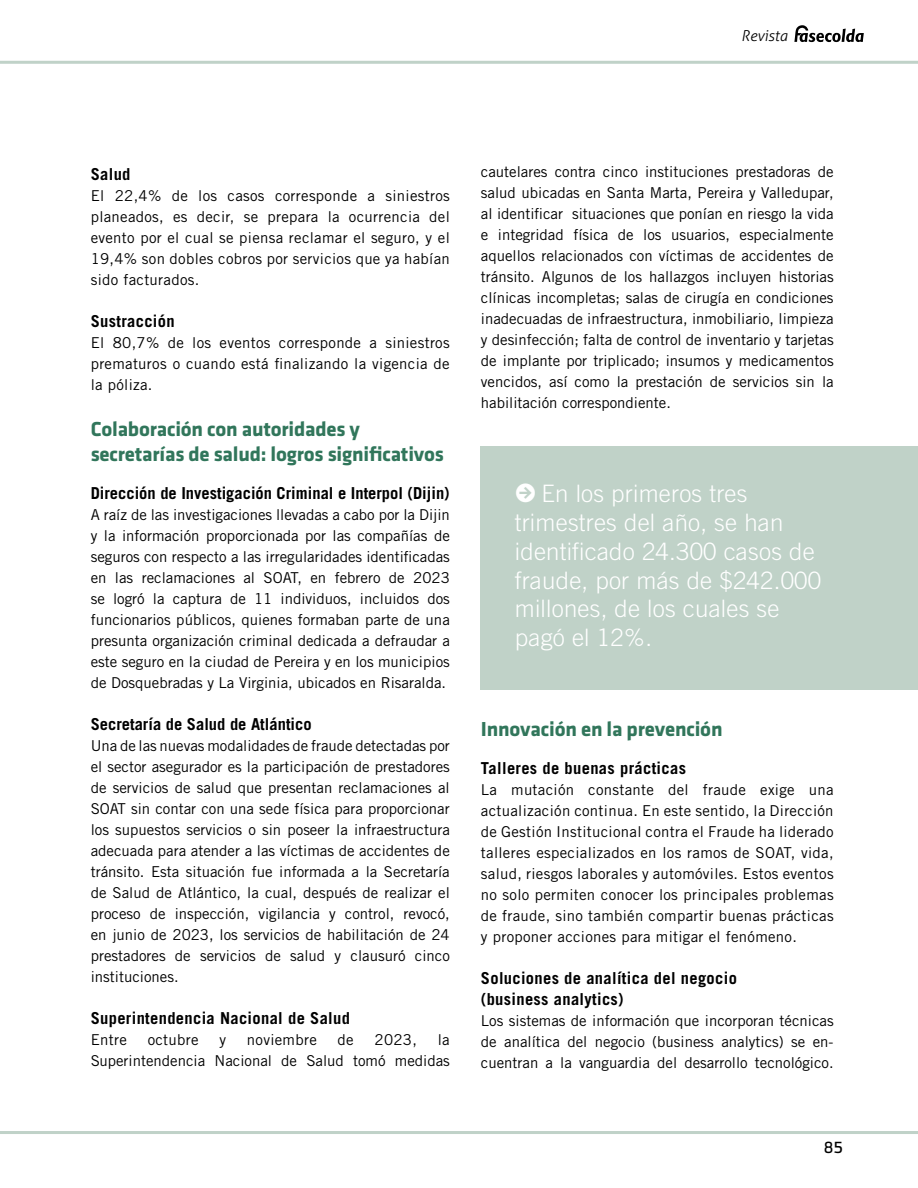
<style>
.page{position:relative;width:918px;height:1188px;background:#fff}
.page>*{position:absolute;margin:0;border:0;box-sizing:border-box;transform-origin:0 0}
.t1{font:300 24px/28.8px "Trade Gothic LT Std";letter-spacing:.01em;color:#fff}
.t2{font:700 21px/25.2px "Klavika";letter-spacing:-.01em;color:#31765b}
.t3{font:700 16.5px/21px "Trade Gothic LT Std";letter-spacing:.02em;color:#000}
.t4{font:700 16.5px "Trade Gothic LT Std";color:#000}
.t5{font:15px/21px "Trade Gothic LT Std";color:#000;text-align:justify}
.t6{font:15px "Trade Gothic LT Std";letter-spacing:.02em;color:#000}
.t7{font:italic 300 15px "Aller";color:#000}
.t8{font:15px "Collator";color:#000}
.s1{font-family:"Klavika Arrows";font-weight:500;font-size:27.45px}
</style>
<div class="page">
<svg style="left:794px;top:25px;width:70px;height:17px"></svg>
<hr style="left:0;top:1131px;width:918px;height:3px;background:#c0d2c8">
<hr style="left:0;top:61px;width:918px;height:3px;background:#c0d2c8">
<div style="left:481px;top:446px;width:437px;height:244px;background:#c0d2c8"></div>
<p class="t7" style="left:741px;top:27px;width:48px">Revista</p>
<p class="t3" style="left:91px;top:163px;width:41px">Salud</p>
<p class="t5" style="left:91px;top:185px;width:361px">El 22,4% de los casos corresponde a siniestros planeados, es decir, se prepara la ocurrencia del evento por el cual se piensa reclamar el seguro, y el 19,4% son dobles cobros por servicios que ya habían sido facturados.</p>
<p class="t3" style="left:91px;top:310px;width:85px">Sustracción</p>
<p class="t5" style="left:91px;top:332px;width:361px">El 80,7% de los eventos corresponde a siniestros prematuros o cuando está finalizando la vigencia de la póliza.</p>
<h2 class="t2" style="left:91px;top:416px;width:355px">Colaboración con autoridades y secretarías de salud: logros significativos</h2>
<p class="t4" style="left:91px;top:483px;width:361px">Dirección de Investigación Criminal e Interpol (Dijin)</p>
<p class="t5" style="left:91px;top:504px;width:361px">A raíz de las investigaciones llevadas a cabo por la Dijin y la información proporcionada por las compañías de seguros con respecto a las irregularidades identificadas en las reclamaciones al SOAT, en febrero de 2023 se logró la captura de 11 individuos, incluidos dos funcionarios públicos, quienes formaban parte de una presunta organización criminal dedicada a defraudar a este seguro en la ciudad de Pereira y en los municipios de Dosquebradas y La Virginia, ubicados en Risaralda.</p>
<p class="t4" style="left:91px;top:714px;width:222px">Secretaría de Salud de Atlántico</p>
<p class="t5" style="left:91px;top:735px;width:361px">Una de las nuevas modalidades de fraude detectadas por el sector asegurador es la participación de prestadores de servicios de salud que presentan reclamaciones al SOAT sin contar con una sede física para proporcionar los supuestos servicios o sin poseer la infraestructura adecuada para atender a las víctimas de accidentes de tránsito. Esta situación fue informada a la Secretaría de Salud de Atlántico, la cual, después de realizar el proceso de inspección, vigilancia y control, revocó, en junio de 2023, los servicios de habilitación de 24 prestadores de servicios de salud y clausuró cinco instituciones.</p>
<p class="t3" style="left:91px;top:1008px;width:261px">Superintendencia Nacional de Salud</p>
<p class="t5" style="left:91px;top:1029px;width:38px">Entre</p>
<p class="t6" style="left:148px;top:1031px;width:52px">octubre</p>
<p class="t5" style="left:219px;top:1029px;width:8px">y</p>
<p class="t6" style="left:247px;top:1031px;width:71px">noviembre</p>
<p class="t5" style="left:338px;top:1029px;width:18px">de</p>
<p class="t5" style="left:375px;top:1029px;width:44px">2023,</p>
<p class="t5" style="left:91px;top:1029px;width:361px;text-align:right">la<br>Superintendencia Nacional de Salud tomó medidas</p>
<p class="t5" style="left:481px;top:161px;width:354px">cautelares contra cinco instituciones prestadoras de salud ubicadas en Santa Marta, Pereira y Valledupar, al identificar situaciones que ponían en riesgo la vida e integridad física de los usuarios, especialmente aquellos relacionados con víctimas de accidentes de tránsito. Algunos de los hallazgos incluyen historias clínicas incompletas; salas de cirugía en condiciones inadecuadas de infraestructura, inmobiliario, limpieza y desinfección; falta de control de inventario y tarjetas de implante por triplicado; insumos y medicamentos vencidos, así como la prestación de servicios sin la habilitación correspondiente.</p>
<h1 class="t1" style="left:515px;top:479px;width:308px"><span class="s1">R</span> En los primeros tres trimestres del año, se han identificado 24.300 casos de fraude, por más de $242.000 millones, de los cuales se pagó el 12%.</h1>
<h2 class="t2" style="left:481px;top:716px;width:243px">Innovación en la prevención</h2>
<p class="t3" style="left:481px;top:757px;width:207px">Talleres de buenas prácticas</p>
<p class="t5" style="left:481px;top:779px;width:354px">La mutación constante del fraude exige una actualización continua. En este sentido, la Dirección de Gestión Institucional contra el Fraude ha liderado talleres especializados en los ramos de SOAT, vida, salud, riesgos laborales y automóviles. Estos eventos no solo permiten conocer los principales problemas de fraude, sino también compartir buenas prácticas y proponer acciones para mitigar el fenómeno.</p>
<p class="t3" style="left:481px;top:967px;width:258px">Soluciones de analítica del negocio (business analytics)</p>
<p class="t5" style="left:481px;top:1010px;width:354px">Los sistemas de información que incorporan técnicas de analítica del negocio (business analytics) se en&shy;cuentran a la vanguardia del desarrollo tecnológico.</p>
<p class="t8" style="left:824px;top:1139px;width:21px">85</p>
</div>
